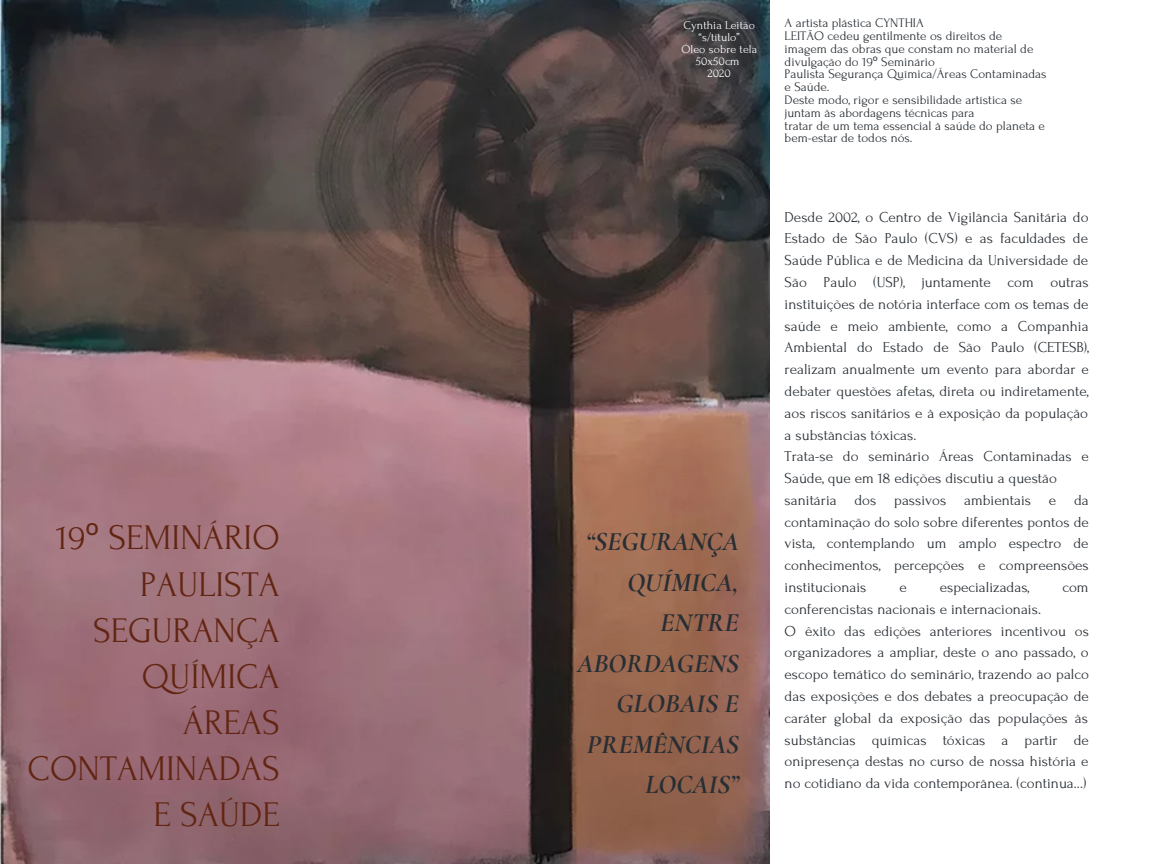
<style>
.page{position:relative;width:1152px;height:864px;background:#fff}
.page>*{position:absolute;margin:0;border:0;box-sizing:border-box;transform-origin:0 0}
.t1{font:36px/46.2px "Forum";color:#622512;text-align:right}
.t2{font:italic 700 27px/40.5px "Cormorant Garamond";color:#282e34;text-align:right}
.t3{font:15.15px/21.8px "Forum";color:#282e34}
.t4{font:13.2px/12.8px "Forum";color:#282e34}
.t5{font:12px/12px "Forum";letter-spacing:.005em;color:#fff;text-align:center}
.s1{font-family:"Noto Sans"}
</style>
<div class="page">
<img style="left:0;top:0;width:770px;height:864px">
<p class="t5" style="left:681px;top:20px;width:77px">Cynthia Leitão “s/título”<br>Óleo sobre tela<br>50x50cm<br>2020</p>
<h1 class="t1" style="left:28px;top:515px;width:254px">19<span class="s1">º</span> SEMINÁRIO<br>PAULISTA<br>SEGURANÇA<br>QUÍMICA<br>ÁREAS<br>CONTAMINADAS<br>E SAÚDE</h1>
<h2 class="t2" style="left:577px;top:521px;width:163px">“SEGURANÇA<br>QUÍMICA,<br>ENTRE<br>ABORDAGENS<br>GLOBAIS E<br>PREMÊNCIAS<br>LOCAIS”</h2>
<p class="t4" style="left:785px;top:17px;width:263px">A artista plástica CYNTHIA<br>LEITÃO cedeu gentilmente os direitos de imagem das obras que constam no material de divulgação do 19<span class="s1">º</span> Seminário<br>Paulista Segurança Química/Áreas Contaminadas e Saúde.<br>Deste modo, rigor e sensibilidade artística se juntam às abordagens técnicas para<br>tratar de um tema essencial à saúde do planeta e bem-estar de todos nós.</p>
<p class="t3" style="left:785px;top:206px;width:306px">Desde 2002, o Centro de Vigilância Sanitária do Estado de São Paulo (CVS) e as faculdades de Saúde Pública e de Medicina da Universidade de São Paulo (USP), juntamente com outras instituições de notória interface com os temas de saúde e meio ambiente, como a Companhia Ambiental do Estado de São Paulo (CETESB), realizam anualmente um evento para abordar e debater questões afetas, direta ou indiretamente, aos riscos sanitários e à exposição da população a substâncias tóxicas.<br>Trata-se do seminário Áreas Contaminadas e Saúde, que em 18 edições discutiu a questão sanitária dos passivos ambientais e da contaminação do solo sobre diferentes pontos de vista, contemplando um amplo espectro de conhecimentos, percepções e compreensões institucionais</p>
<p class="t3" style="left:899px;top:577px;width:9px">e</p>
<p class="t3" style="left:940px;top:577px;width:91px">especializadas,</p>
<p class="t3" style="left:1062px;top:577px;width:28px">com</p>
<p class="t3" style="left:785px;top:598px;width:306px">conferencistas nacionais e internacionais.<br>O êxito das edições anteriores incentivou os organizadores a ampliar, deste o ano passado, o escopo temático do seminário, trazendo ao palco das exposições e dos debates a preocupação de caráter global da exposição das populações às substâncias químicas tóxicas a partir de onipresença destas no curso de nossa história e no cotidiano da vida contemporânea. (continua...)</p>
</div>
